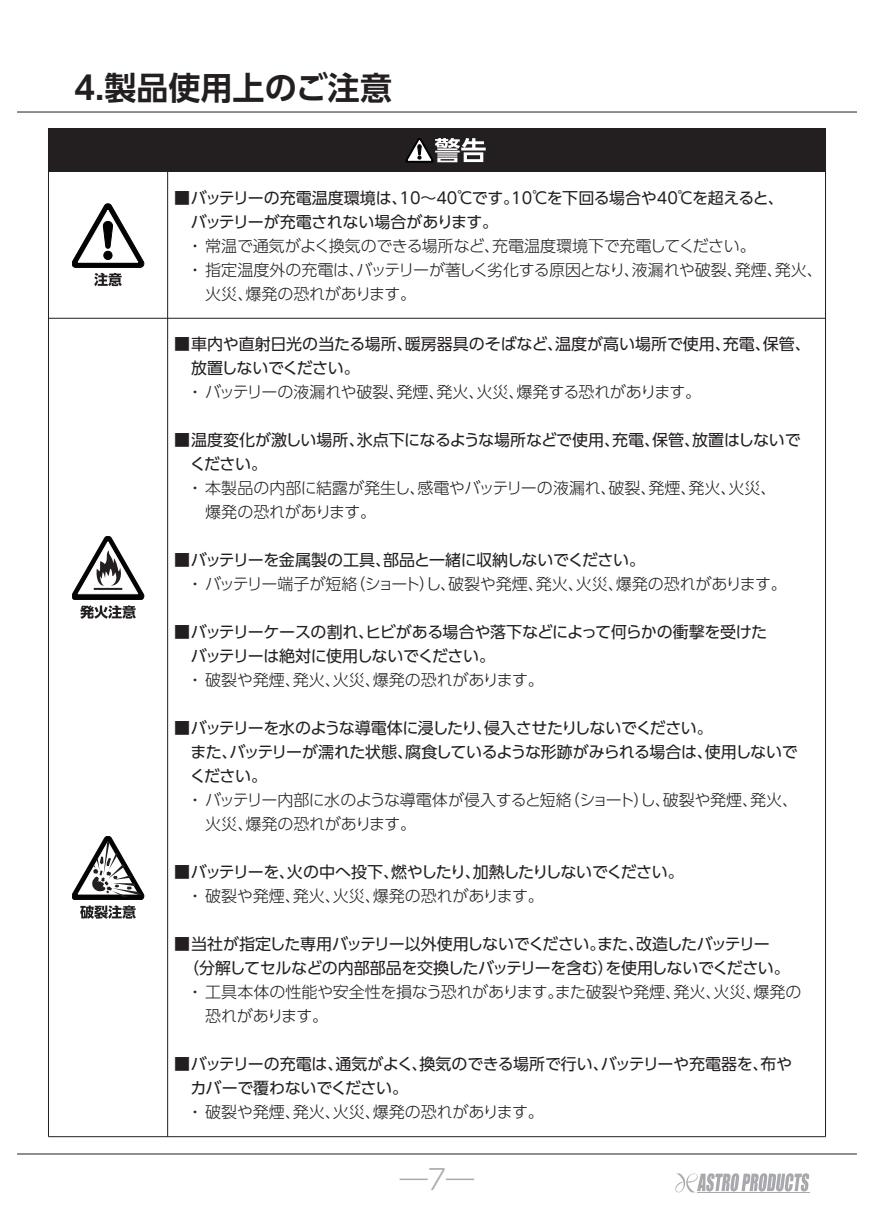
<style>
.page{position:relative;width:874px;height:1225px;background:#fff}
.page>*{position:absolute;margin:0;border:0;box-sizing:border-box;transform-origin:0 0}
.t1{font:700 32px "UD Shin Go Pr 6 De";color:#231f20}
.t2{font:300 28px "UD Shin Go Pr 6";color:#a8a9ad}
.t3{font:16px/24px "UD Shin Go Pr 6";letter-spacing:-.025em;color:#231f20}
.t4{font:300 16px/24px "UD Shin Go Pr 6";letter-spacing:-.005em;color:#231f20}
.t5{font:16px/24px "UD Shin Go Pr 6";letter-spacing:-.005em;color:#231f20}
.t6{font:16px "UD Shin Go Pr 6";letter-spacing:-.075em;color:#231f20}
</style>
<div class="page">
<hr style="left:48px;top:129px;width:1px;height:1007px;background:#231f20">
<hr style="left:167px;top:129px;width:1px;height:1007px;background:#231f20">
<hr style="left:824px;top:129px;width:1px;height:1007px;background:#231f20">
<svg style="left:94px;top:273px;width:28px;height:13px"></svg>
<svg style="left:72px;top:204px;width:72px;height:63px"></svg>
<svg style="left:72px;top:536px;width:72px;height:83px"></svg>
<svg style="left:72px;top:836px;width:72px;height:83px"></svg>
<hr style="left:48px;top:318px;width:777px;height:1px;background:#231f20">
<hr style="left:48px;top:1136px;width:777px;height:1px;background:#231f20">
<hr style="left:17px;top:1153px;width:839px;height:1px;background:#231f20">
<svg style="left:675px;top:1173px;width:133px;height:20px"></svg>
<hr style="left:696px;top:1192px;width:113px;height:1px;background:#a8a9ad">
<div style="left:48px;top:129px;width:777px;height:43px;background:#231f20"></div>
<svg style="left:405px;top:138px;width:80px;height:24px"></svg>
<hr style="left:17px;top:111px;width:839px;height:1px;background:#231f20">
<h1 class="t1" style="left:74px;top:62px;width:319px">4.製品使用上のご注意</h1>
<p class="t3" style="left:191px;top:185px;width:594px;text-indent:-17px">■ バッテリーの充電温度環境は、10～40℃です。10℃を下回る場合や40℃を超えると、バッテリーが充電されない場合があります。</p>
<p class="t4" style="left:187px;top:233px;width:570px">・ 常温で通気がよく換気のできる場所など、充電温度環境下で充電してください。</p>
<p class="t4" style="left:187px;top:257px;width:637px">・ 指定温度外の充電は、バッテリーが著しく劣化する原因となり、液漏れや破裂、発煙、発火、</p>
<p class="t4" style="left:205px;top:281px;width:212px">火災、爆発の恐れがあります。</p>
<p class="t5" style="left:191px;top:331px;width:621px;text-indent:-17px">■ 車内や直射日光の当たる場所、暖房器具のそばなど、温度が高い場所で使用、充電、保管、放置しないでください。</p>
<p class="t4" style="left:187px;top:379px;width:515px">・ バッテリーの液漏れや破裂、発煙、発火、火災、爆発する恐れがあります。</p>
<p class="t3" style="left:190px;top:427px;width:612px;text-indent:-16px">■ 温度変化が激しい場所、氷点下になるような場所などで使用、充電、保管、放置はしないでください。</p>
<p class="t4" style="left:205px;top:475px;width:572px;text-indent:-18px">・ 本製品の内部に結露が発生し、感電やバッテリーの液漏れ、破裂、発煙、発火、火災、爆発の恐れがあります。</p>
<p class="t3" style="left:174px;top:547px;width:472px">■ バッテリーを金属製の工具、部品と一緒に収納しないでください。</p>
<p class="t4" style="left:187px;top:571px;width:600px">・ バッテリー端子が短絡（ショート）し、破裂や発煙、発火、火災、爆発の恐れがあります。</p>
<p class="t3" style="left:191px;top:619px;width:577px;text-indent:-17px">■ バッテリーケースの割れ、ヒビがある場合や落下などによって何らかの衝撃を受けたバッテリーは絶対に使用しないでください。</p>
<p class="t4" style="left:187px;top:667px;width:358px">・ 破裂や発煙、発火、火災、爆発の恐れがあります。</p>
<p class="t3" style="left:190px;top:715px;width:609px;text-indent:-16px">■ バッテリーを水のような導電体に浸したり、侵入させたりしないでください。<br>また、バッテリーが濡れた状態、腐食しているような形跡がみられる場合は、使用しないでください。</p>
<p class="t4" style="left:205px;top:787px;width:594px;text-indent:-18px">・ バッテリー内部に水のような導電体が侵入すると短絡（ショート）し、破裂や発煙、発火、火災、爆発の恐れがあります。</p>
<p class="t6" style="left:174px;top:859px;width:511px">■ バッテリーを、火の中へ投下、燃やしたり、加熱したりしないでください。</p>
<p class="t4" style="left:187px;top:883px;width:358px">・ 破裂や発煙、発火、火災、爆発の恐れがあります。</p>
<p class="t3" style="left:183px;top:931px;width:608px;text-indent:-9px">■ 当社が指定した専用バッテリー以外使用しないでください。また、改造したバッテリー<br>（分解してセルなどの内部部品を交換したバッテリーを含む）を使用しないでください。</p>
<p class="t4" style="left:205px;top:979px;width:597px;text-indent:-18px">・ 工具本体の性能や安全性を損なう恐れがあります。また破裂や発煙、発火、火災、爆発の恐れがあります。</p>
<p class="t3" style="left:190px;top:1051px;width:602px;text-indent:-16px">■ バッテリーの充電は、通気がよく、換気のできる場所で行い、バッテリーや充電器を、布やカバーで覆わないでください。</p>
<p class="t4" style="left:187px;top:1099px;width:358px">・ 破裂や発煙、発火、火災、爆発の恐れがあります。</p>
<h2 class="t2" style="left:399px;top:1156px;width:76px">―7―</h2>
</div>
